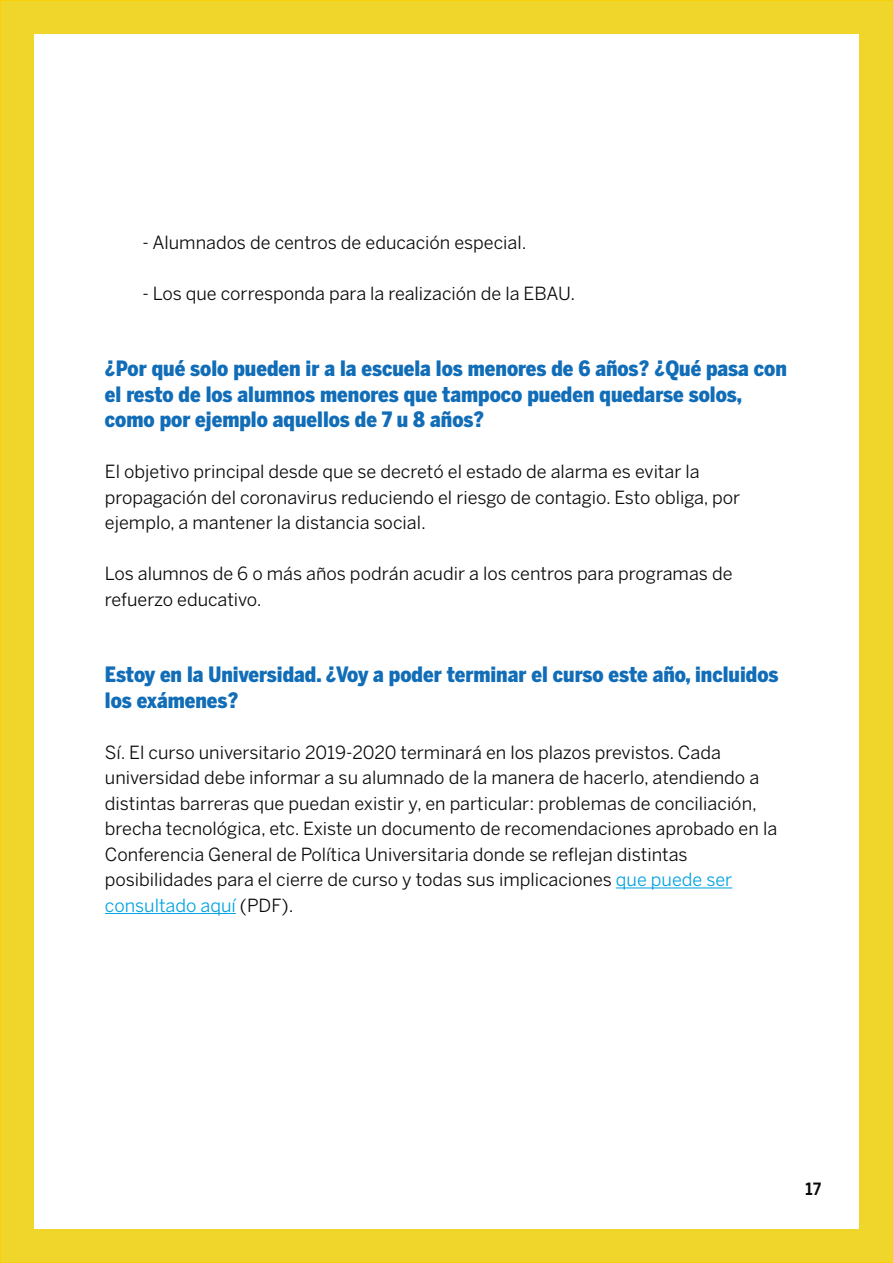
<style>
.page{position:relative;width:893px;height:1263px;background:#f0d52b}
.page>*{position:absolute;margin:0;border:0;box-sizing:border-box;transform-origin:0 0}
.t1{font:900 21px/25.5px "Benton Sans Cond";color:#116db7}
.t2{font:21px "Benton Sans Cond Medium SC";color:#0c090d}
.t3{font:18px/25.5px "Benton Sans";color:#0c090d}
.s1{color:#00a3e1}
</style>
<div class="page">
<div style="left:34px;top:34px;width:825px;height:1195px;background:#fff"></div>
<hr style="left:616px;top:887px;width:116px;height:1px;background:#00a3e1">
<hr style="left:105px;top:913px;width:131px;height:1px;background:#00a3e1">
<p class="t3" style="left:142px;top:229px;width:386px">- Alumnados de centros de educación especial.</p>
<p class="t3" style="left:142px;top:280px;width:434px">- Los que corresponda para la realización de la EBAU.</p>
<p class="t1" style="left:105px;top:356px;width:683px">¿Por qué solo pueden ir a la escuela los menores de 6 años? ¿Qué pasa con el resto de los alumnos menores que tampoco pueden quedarse solos, como por ejemplo aquellos de 7 u 8 años?</p>
<p class="t3" style="left:105px;top:459px;width:637px">El objetivo principal desde que se decretó el estado de alarma es evitar la propagación del coronavirus reduciendo el riesgo de contagio. Esto obliga, por ejemplo, a mantener la distancia social.</p>
<p class="t3" style="left:105px;top:561px;width:629px">Los alumnos de 6 o más años podrán acudir a los centros para programas de refuerzo educativo.</p>
<p class="t1" style="left:105px;top:662px;width:675px">Estoy en la Universidad. ¿Voy a poder terminar el curso este año, incluidos los exámenes?</p>
<p class="t3" style="left:105px;top:739px;width:674px">Sí. El curso universitario 2019-2020 terminará en los plazos previstos. Cada universidad debe informar a su alumnado de la manera de hacerlo, atendiendo a distintas barreras que puedan existir y, en particular: problemas de conciliación, brecha tecnológica, etc. Existe un documento de recomendaciones aprobado en la Conferencia General de Política Universitaria donde se reflejan distintas posibilidades para el cierre de curso y todas sus implicaciones <span class="s1">que puede ser consultado aquí</span> (PDF).</p>
<p class="t2" style="left:805px;top:1175px;width:18px">17</p>
</div>
